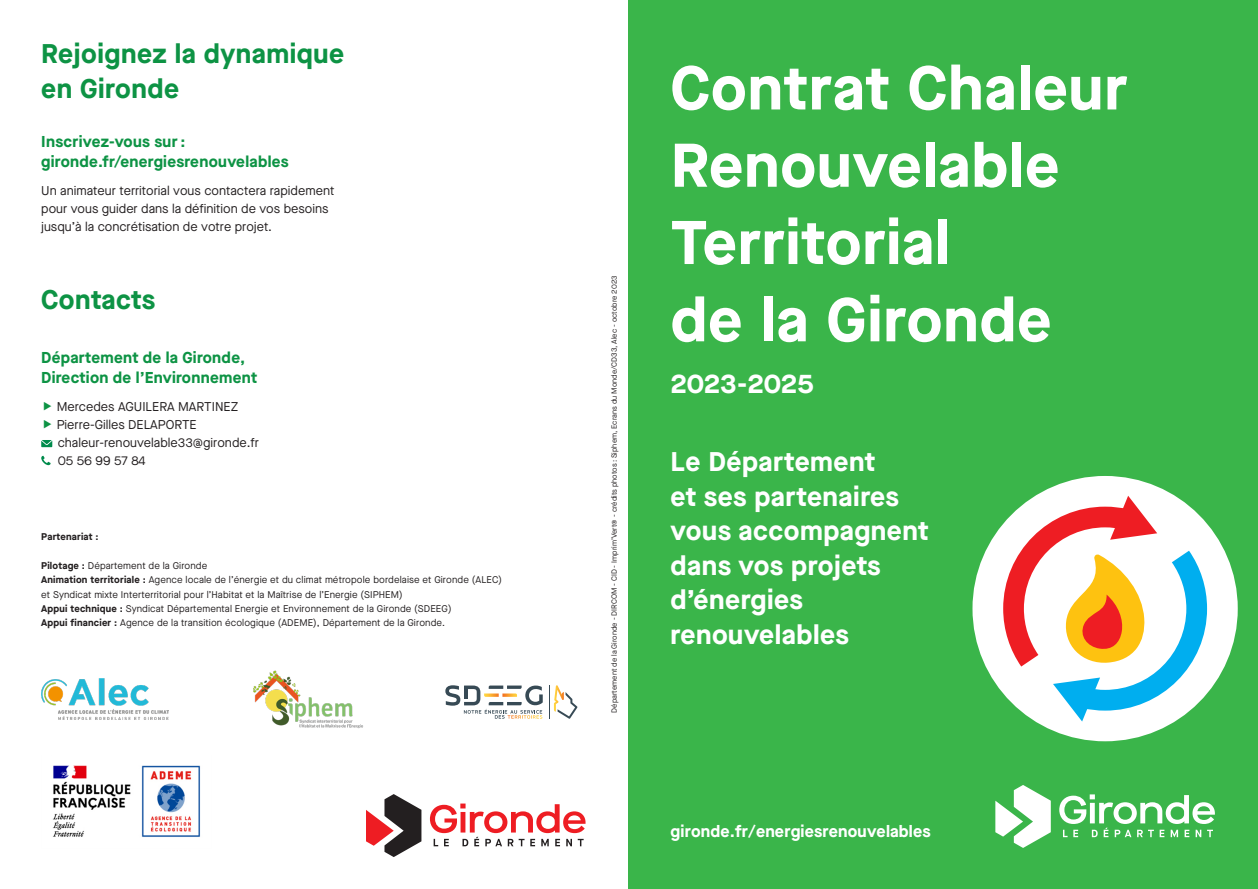
<style>
.page{position:relative;width:1258px;height:889px;background:#fff}
.page>*{position:absolute;margin:0;border:0;box-sizing:border-box;transform-origin:0 0}
.T1{font:700 61.5px/77.2px "Maison Neue";letter-spacing:.015em;color:#fff}
.T2{font:700 27px/34.5px "Maison Neue";letter-spacing:.02em;color:#fff}
.T2-2{font:700 27px/34.5px "Maison Neue";letter-spacing:.02em;color:#0d9344}
.T2-3{font:700 27px "Maison Neue";letter-spacing:-.01em;color:#fff}
.t1{font:700 16.5px "Maison Neue";letter-spacing:.01em;color:#fff}
.T3{font:700 15.75px/19.5px "Maison Neue";letter-spacing:.02em;color:#0d9344}
.COURANT{font:12.75px/18px "Maison Neue";color:#231f20}
.COURANT_6_5pt{font:9.75px/14.2px "Maison Neue";letter-spacing:.01em;color:#231f20}
.COURANT_6_5pt-2{font:700 9.75px "Maison Neue";letter-spacing:.02em;color:#231f20}
.COURANT-2{font:7.5px "Maison Neue";color:#231f20}
.s1{font-weight:700}
</style>
<div class="page">
<div style="left:628px;top:0;width:630px;height:889px;background:#3ab54a"></div>
<svg style="left:1059px;top:794px;width:156px;height:43px"></svg>
<svg style="left:995px;top:785px;width:56px;height:63px"></svg>
<div style="left:972px;top:476px;width:266px;height:265px;background:#fff;border-radius:50%"></div>
<svg style="left:993px;top:496px;width:224px;height:225px"></svg>
<svg style="left:41px;top:440px;width:11px;height:7px"></svg>
<svg style="left:41px;top:456px;width:10px;height:9px"></svg>
<svg style="left:430px;top:803px;width:155px;height:43px"></svg>
<svg style="left:366px;top:794px;width:55px;height:63px"></svg>
<img style="left:41px;top:678px;width:127px;height:41px">
<img style="left:253px;top:670px;width:110px;height:59px">
<hr style="left:549px;top:685px;width:1px;height:33px;background:#374a55">
<svg style="left:554px;top:685px;width:23px;height:33px"></svg>
<svg style="left:445px;top:685px;width:98px;height:33px"></svg>
<img style="left:53px;top:765px;width:148px;height:72px">
<p class="T2-2" style="left:41px;top:35px;width:305px">Rejoignez la dynamique en Gironde</p>
<p class="T3" style="left:41px;top:131px;width:249px">Inscrivez-vous sur : gironde.fr/energiesrenouvelables</p>
<p class="COURANT" style="left:41px;top:181px;width:295px">Un animateur territorial vous contactera rapidement pour vous guider dans la définition de vos besoins jusqu’à la concrétisation de votre projet.</p>
<p class="T2-2" style="left:41px;top:281px;width:116px">Contacts</p>
<p class="T3" style="left:41px;top:347px;width:217px">Département de la Gironde,<br>Direction de l’Environnement</p>
<p class="COURANT" style="left:57px;top:397px;width:183px">Mercedes AGUILERA MARTINEZ</p>
<p class="COURANT" style="left:57px;top:415px;width:142px">Pierre-Gilles DELAPORTE</p>
<p class="COURANT" style="left:58px;top:433px;width:203px">chaleur-renouvelable33@gironde.fr</p>
<p class="COURANT" style="left:58px;top:451px;width:89px">05 56 99 57 84</p>
<p class="COURANT_6_5pt-2" style="left:41px;top:530px;width:59px">Partenariat :</p>
<p class="COURANT_6_5pt" style="left:41px;top:558px;width:168px"><span class="s1">Pilotage :</span> Département de la Gironde</p>
<p class="COURANT_6_5pt" style="left:41px;top:572px;width:462px"><span class="s1">Animation territoriale :</span> Agence locale de l’énergie et du climat métropole bordelaise et Gironde (ALEC) et Syndicat mixte Interterritorial pour l’Habitat et la Maîtrise de l’Energie (SIPHEM)</p>
<p class="COURANT_6_5pt" style="left:41px;top:601px;width:412px"><span class="s1">Appui technique :</span> Syndicat Départemental Energie et Environnement de la Gironde (SDEEG)</p>
<p class="COURANT_6_5pt" style="left:41px;top:615px;width:405px"><span class="s1">Appui financier :</span> Agence de la transition écologique (ADEME), Département de la Gironde.</p>
<p class="COURANT-2" style="left:609px;top:712px;width:438px;rotate:-90deg">Département de la Gironde - DIRCOM - CID - Imprim’Vert® - crédits photos : Siphem, Ecrans du Monde/CD33, Alec - octobre 2023</p>
<p class="T1" style="left:671px;top:47px;width:458px">Contrat Chaleur</p>
<p class="T1" style="left:671px;top:125px;width:390px">Renouvelable<br>Territorial</p>
<p class="T1" style="left:671px;top:279px;width:382px">de la Gironde</p>
<p class="T2-3" style="left:671px;top:364px;width:145px">2023-2025</p>
<p class="T2" style="left:671px;top:443px;width:260px">Le Département<br>et ses partenaires vous accompagnent dans vos projets d’énergies renouvelables</p>
<p class="t1" style="left:671px;top:819px;width:262px">gironde.fr/energiesrenouvelables</p>
</div>
